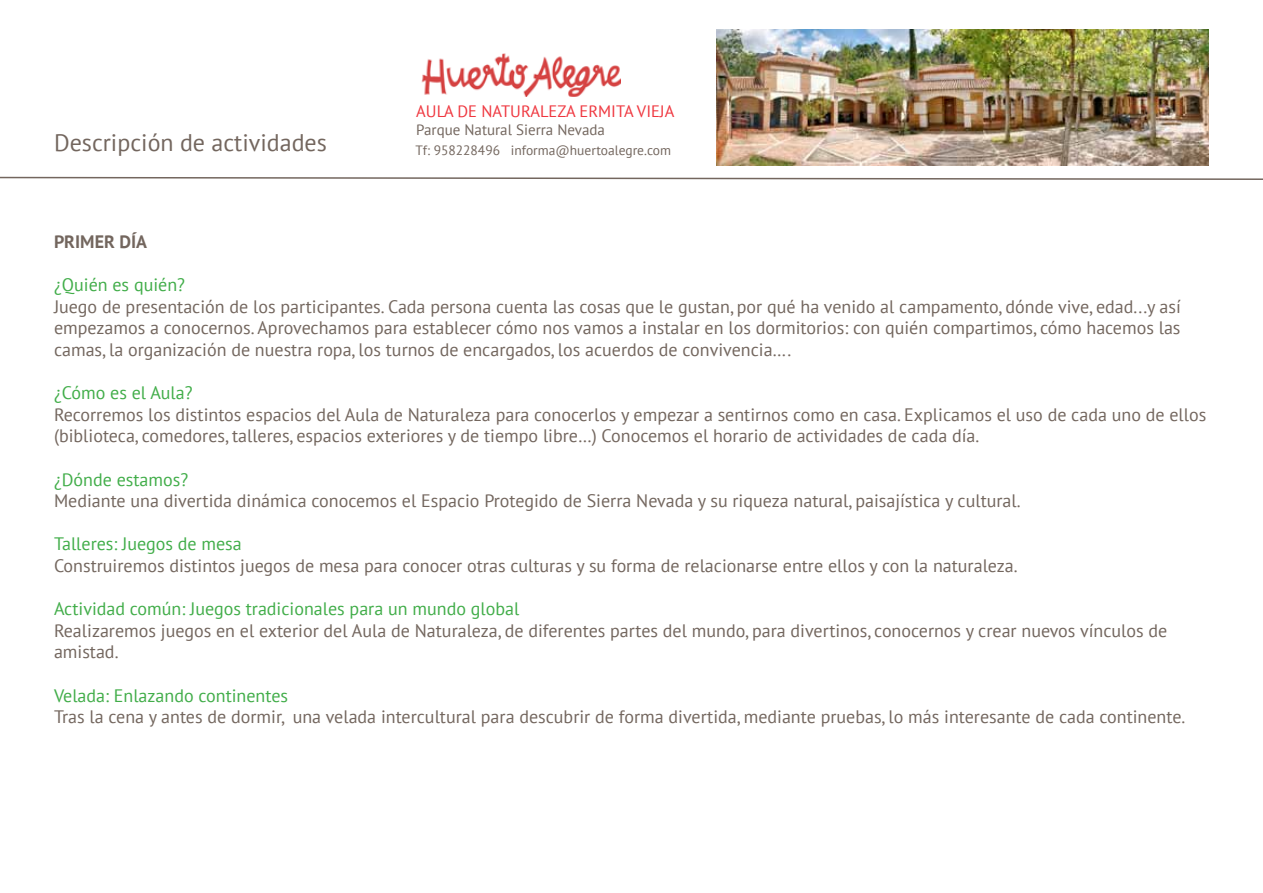
<style>
.page{position:relative;width:1263px;height:893px;background:#fff}
.page>*{position:absolute;margin:0;border:0;box-sizing:border-box;transform-origin:0 0}
.t1{font:24px "PT Sans";color:#73665e}
.t2{font:18px/21.6px "PT Sans";color:#73665e}
.t3{font:18px "PT Sans";color:#41ad49}
.t4{font:700 18px "PT Sans";color:#73665e}
.t5{font:16.5px "PT Sans";color:#ef373f}
.t6{font:15px "PT Sans";color:#73665e}
.t7{font:13.5px "PT Sans";color:#73665e}
</style>
<div class="page">
<img style="left:717px;top:29px;width:492px;height:137px">
<img style="left:421px;top:54px;width:199px;height:42px">
<svg style="left:0;top:176px;width:1263px;height:4px"></svg>
<h1 class="t1" style="left:54px;top:127px;width:274px">Descripción de actividades</h1>
<p class="t5" style="left:416px;top:101px;width:260px">AULA DE NATURALEZA ERMITA VIEJA</p>
<p class="t6" style="left:416px;top:120px;width:190px">Parque Natural Sierra Nevada</p>
<p class="t7" style="left:415px;top:141px;width:257px">Tf: 958228496 informa@huertoalegre.com</p>
<p class="t4" style="left:54px;top:230px;width:95px">PRIMER DÍA</p>
<p class="t3" style="left:54px;top:273px;width:133px">¿Quién es quién?</p>
<p class="t2" style="left:54px;top:295px;width:1128px;text-align:justify">Juego de presentación de los participantes. Cada persona cuenta las cosas que le gustan, por qué ha venido al campamento, dónde vive, edad...y así empezamos a conocernos. Aprovechamos para establecer cómo nos vamos a instalar en los dormitorios: con quién compartimos, cómo hacemos las camas, la organización de nuestra ropa, los turnos de encargados, los acuerdos de convivencia….</p>
<p class="t3" style="left:54px;top:381px;width:140px">¿Cómo es el Aula?</p>
<p class="t2" style="left:54px;top:403px;width:1154px">Recorremos los distintos espacios del Aula de Naturaleza para conocerlos y empezar a sentirnos como en casa. Explicamos el uso de cada uno de ellos (biblioteca, comedores, talleres, espacios exteriores y de tiempo libre…) Conocemos el horario de actividades de cada día.</p>
<p class="t3" style="left:54px;top:468px;width:136px">¿Dónde estamos?</p>
<p class="t2" style="left:54px;top:490px;width:968px">Mediante una divertida dinámica conocemos el Espacio Protegido de Sierra Nevada y su riqueza natural, paisajística y cultural.</p>
<p class="t3" style="left:54px;top:533px;width:189px">Talleres: Juegos de mesa</p>
<p class="t2" style="left:54px;top:554px;width:965px">Construiremos distintos juegos de mesa para conocer otras culturas y su forma de relacionarse entre ellos y con la naturaleza.</p>
<p class="t3" style="left:54px;top:597px;width:467px">Actividad común: Juegos tradicionales para un mundo global</p>
<p class="t2" style="left:54px;top:619px;width:1115px">Realizaremos juegos en el exterior del Aula de Naturaleza, de diferentes partes del mundo, para divertinos, conocernos y crear nuevos vínculos de amistad.</p>
<p class="t3" style="left:54px;top:684px;width:236px">Velada: Enlazando continentes</p>
<p class="t2" style="left:54px;top:706px;width:1133px">Tras la cena y antes de dormir, una velada intercultural para descubrir de forma divertida, mediante pruebas, lo más interesante de cada continente.</p>
</div>
